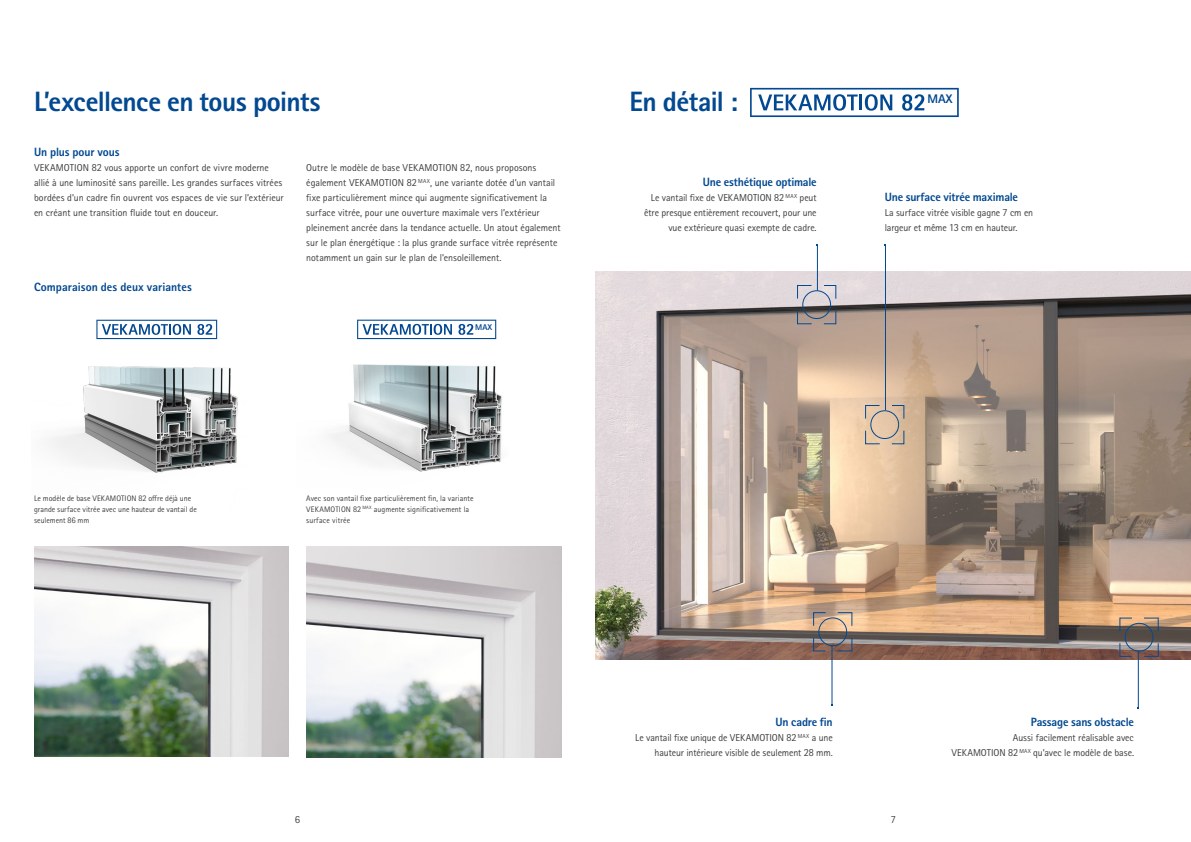
<style>
.page{position:relative;width:1191px;height:842px;background:#fff}
.page>*{position:absolute;margin:0;border:0;box-sizing:border-box;transform-origin:0 0}
.t1{font:700 28px "Rotis II Sans Pro";letter-spacing:-.02em;color:#034991}
.t2{font:800 12.5px "Rotis Sans Serif Std";color:#034991}
.t3{font:700 12px "Rotis II Sans Pro";letter-spacing:-.015em;color:#034991}
.t4{font:10px/15px "Rotis II Sans Pro";letter-spacing:-.005em;color:#3c3c3b}
.t5{font:800 8.3px "Rotis Sans Serif Std";color:#034991}
.t6{font:8px/11px "Rotis II Sans Pro";letter-spacing:.005em;color:#3c3c3b}
</style>
<div class="page">
<img style="left:306px;top:546px;width:255px;height:211px">
<img style="left:34px;top:546px;width:255px;height:211px">
<img style="left:595px;top:271px;width:596px;height:388px">
<div style="left:818px;top:617px;width:29px;height:29px;border:1px solid #034991;border-radius:50%"></div>
<svg style="left:813px;top:612px;width:13px;height:14px"></svg>
<svg style="left:813px;top:637px;width:13px;height:15px"></svg>
<svg style="left:837px;top:637px;width:15px;height:15px"></svg>
<svg style="left:837px;top:612px;width:15px;height:14px"></svg>
<hr style="left:831px;top:646px;width:1px;height:59px;background:#034991">
<div style="left:802px;top:290px;width:29px;height:29px;border:1px solid #034991;border-radius:50%"></div>
<svg style="left:823px;top:310px;width:13px;height:14px"></svg>
<svg style="left:823px;top:285px;width:13px;height:14px"></svg>
<svg style="left:796px;top:285px;width:16px;height:14px"></svg>
<svg style="left:796px;top:310px;width:16px;height:14px"></svg>
<hr style="left:817px;top:245px;width:1px;height:46px;background:#034991">
<div style="left:870px;top:410px;width:29px;height:29px;border:1px solid #034991;border-radius:50%"></div>
<svg style="left:891px;top:430px;width:13px;height:14px"></svg>
<svg style="left:891px;top:405px;width:13px;height:14px"></svg>
<svg style="left:865px;top:405px;width:15px;height:14px"></svg>
<svg style="left:865px;top:430px;width:15px;height:14px"></svg>
<hr style="left:885px;top:245px;width:1px;height:165px;background:#034991">
<svg style="left:750px;top:88px;width:208px;height:29px"></svg>
<img style="left:48px;top:366px;width:190px;height:107px">
<img style="left:328px;top:364px;width:174px;height:108px">
<svg style="left:96px;top:320px;width:121px;height:19px"></svg>
<svg style="left:357px;top:320px;width:139px;height:19px"></svg>
<div style="left:1124px;top:623px;width:29px;height:28px;border:1px solid #034991;border-radius:50%"></div>
<svg style="left:1119px;top:617px;width:13px;height:15px"></svg>
<svg style="left:1119px;top:642px;width:13px;height:15px"></svg>
<svg style="left:1143px;top:642px;width:16px;height:15px"></svg>
<svg style="left:1143px;top:617px;width:16px;height:15px"></svg>
<hr style="left:1138px;top:651px;width:1px;height:57px;background:#034991">
<h1 class="t1" style="left:34px;top:86px;width:288px">L’excellence en tous points</h1>
<p class="t3" style="left:34px;top:145px;width:87px">Un plus pour vous</p>
<p class="t4" style="left:34px;top:160px;width:251px">VEKAMOTION 82 vous apporte un confort de vivre moderne allié à une luminosité sans pareille. Les grandes surfaces vitrées bordées d’un cadre fin ouvrent vos espaces de vie sur l’extérieur en créant une transition fluide tout en douceur.</p>
<p class="t4" style="left:306px;top:160px;width:256px">Outre le modèle de base VEKAMOTION 82, nous proposons également VEKAMOTION 82 <sup>MAX</sup>, une variante dotée d’un vantail fixe particulièrement mince qui augmente significativement la surface vitrée, pour une ouverture maximale vers l’extérieur pleinement ancrée dans la tendance actuelle. Un atout également sur le plan énergétique : la plus grande surface vitrée représente notamment un gain sur le plan de l’ensoleillement.</p>
<p class="t3" style="left:34px;top:280px;width:159px">Comparaison des deux variantes</p>
<p class="t5" style="left:475px;top:322px;width:18px">MAX</p>
<p class="t6" style="left:34px;top:493px;width:164px">Le modèle de base VEKAMOTION 82 offre déjà une grande surface vitrée avec une hauteur de vantail de seulement 86 mm</p>
<p class="t6" style="left:306px;top:493px;width:169px">Avec son vantail fixe particulièrement fin, la variante<br>VEKAMOTION 82 <sup>MAX</sup> augmente significativement la surface vitrée</p>
<h1 class="t1" style="left:629px;top:86px;width:110px">En détail :</h1>
<p class="t3" style="left:703px;top:175px;width:115px">Une esthétique optimale</p>
<p class="t4" style="left:644px;top:190px;width:174px;text-align:right">Le vantail fixe de VEKAMOTION 82 <sup>MAX</sup> peut être presque entièrement recouvert, pour une vue extérieure quasi exempte de cadre.</p>
<p class="t2" style="left:927px;top:91px;width:27px">MAX</p>
<p class="t3" style="left:884px;top:190px;width:135px">Une surface vitrée maximale</p>
<p class="t4" style="left:884px;top:205px;width:150px">La surface vitrée visible gagne 7 cm en largeur et même 13 cm en hauteur.</p>
<p class="t3" style="left:775px;top:715px;width:59px">Un cadre fin</p>
<p class="t4" style="left:635px;top:730px;width:199px;text-align:right">Le vantail fixe unique de VEKAMOTION 82 <sup>MAX</sup> a une hauteur intérieure visible de seulement 28 mm.</p>
<p class="t3" style="left:1030px;top:715px;width:105px">Passage sans obstacle</p>
<p class="t4" style="left:951px;top:730px;width:184px;text-align:right">Aussi facilement réalisable avec<br>VEKAMOTION 82 <sup>MAX</sup> qu’avec le modèle de base.</p>
<p class="t4" style="left:295px;top:812px;width:6px">6</p>
<p class="t4" style="left:890px;top:812px;width:6px">7</p>
</div>
